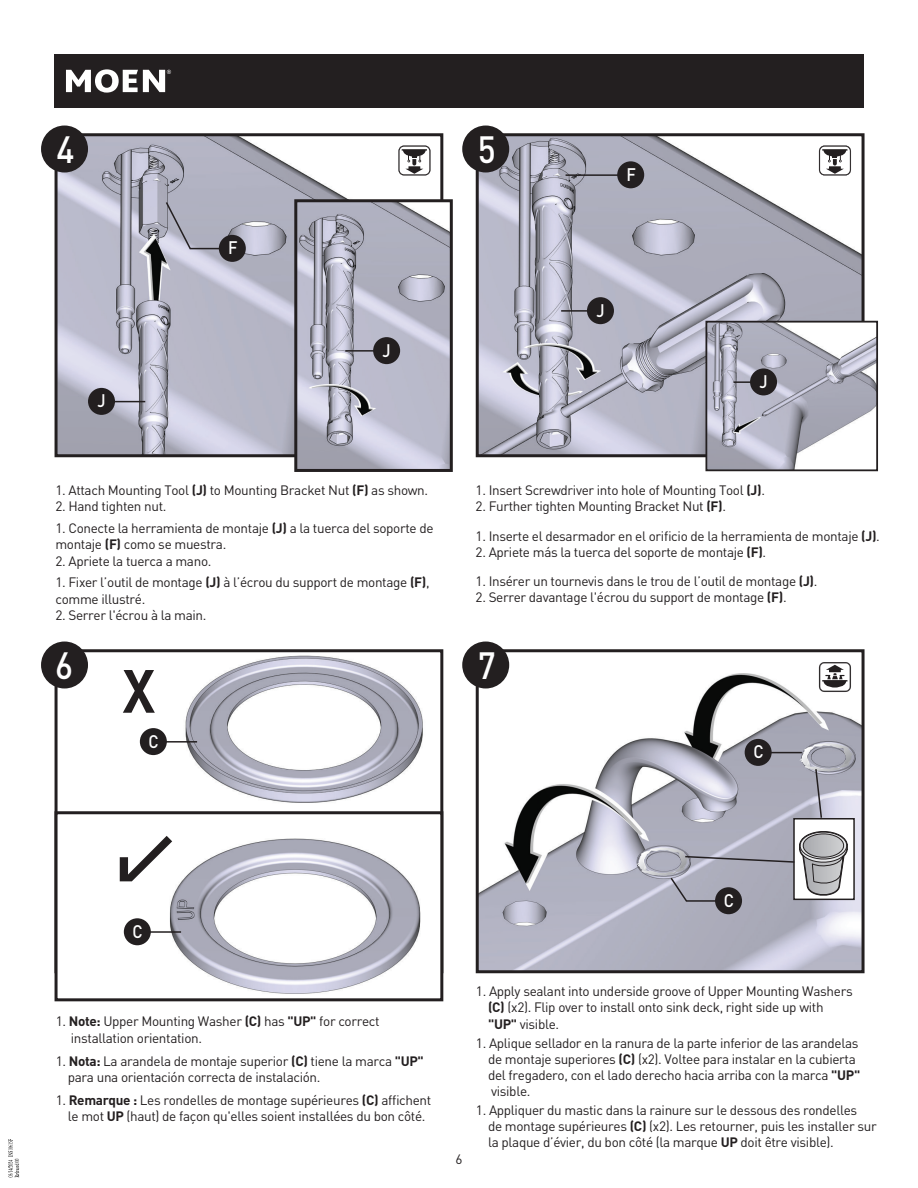
<style>
.page{position:relative;width:918px;height:1188px;background:#fff}
.page>*{position:absolute;margin:0;border:0;box-sizing:border-box;transform-origin:0 0}
.t1{font:700 60px "DIN Pro";color:#231f20;scale:.9 1}
.t2{font:500 37.5px "DIN Pro";color:#fff;scale:.9 1}
.t3{font:500 18px "DIN Pro";color:#fff;scale:.9 1}
.t4{font:13.5px/16.2px "DIN Pro";letter-spacing:-.025em;color:#231f20}
.s1{font-weight:700}
.s2{font-style:inherit}
</style>
<div class="page">
<div style="left:54px;top:54px;width:810px;height:54px;background:#231f20"></div>
<svg style="left:66px;top:69px;width:105px;height:24px"></svg>
<svg style="left:53px;top:132px;width:391px;height:326px;background:#b8b8c5"></svg>
<svg style="left:53px;top:648px;width:391px;height:162px"></svg>
<svg style="left:474px;top:132px;width:392px;height:326px;background:#b5b5c2"></svg>
<svg style="left:474px;top:648px;width:391px;height:326px"></svg>
<div style="left:41px;top:126px;width:47px;height:46px;background:#231f20;border-radius:50%"></div>
<div style="left:41px;top:642px;width:47px;height:46px;background:#231f20;border-radius:50%"></div>
<div style="left:462px;top:126px;width:47px;height:46px;background:#231f20;border-radius:50%"></div>
<div style="left:462px;top:642px;width:47px;height:46px;background:#231f20;border-radius:50%"></div>
<svg style="left:398px;top:145px;width:33px;height:31px"></svg>
<svg style="left:819px;top:145px;width:32px;height:31px"></svg>
<svg style="left:819px;top:662px;width:32px;height:30px"></svg>
<img style="left:708px;top:324px;width:167px;height:144px">
<div style="left:705px;top:321px;width:173px;height:150px;border:2px solid #231f20"></div>
<svg style="left:54px;top:810px;width:390px;height:192px"></svg>
<img style="left:298px;top:203px;width:151px;height:265px">
<div style="left:294px;top:199px;width:159px;height:273px;border:3px solid #231f20"></div>
<svg style="left:120px;top:836px;width:52px;height:45px"></svg>
<div style="left:794px;top:819px;width:60px;height:80px;background:#fff"></div>
<div style="left:793px;top:818px;width:62px;height:82px;border:2px solid #231f20"></div>
<svg style="left:800px;top:743px;width:54px;height:76px;background:#b3b3c0"></svg>
<div style="left:219px;top:235px;width:27px;height:27px;background:#231f20;border-radius:50%"></div>
<svg style="left:164px;top:200px;width:59px;height:50px;background:#ababba"></svg>
<div style="left:88px;top:388px;width:27px;height:27px;background:#231f20;border-radius:50%"></div>
<hr style="left:114px;top:401px;width:31px;height:1px;background:#231f20">
<div style="left:373px;top:337px;width:27px;height:27px;background:#231f20;border-radius:50%"></div>
<hr style="left:345px;top:350px;width:32px;height:2px;background:#231f20">
<div style="left:587px;top:297px;width:27px;height:27px;background:#231f20;border-radius:50%"></div>
<hr style="left:561px;top:310px;width:31px;height:2px;background:#231f20">
<div style="left:750px;top:368px;width:27px;height:27px;background:#231f20;border-radius:50%"></div>
<hr style="left:734px;top:381px;width:23px;height:2px;background:#231f20">
<div style="left:617px;top:161px;width:27px;height:27px;background:#231f20;border-radius:50%"></div>
<hr style="left:566px;top:174px;width:60px;height:2px;background:#231f20">
<div style="left:124px;top:918px;width:27px;height:27px;background:#231f20;border-radius:50%"></div>
<hr style="left:150px;top:931px;width:31px;height:2px;background:#231f20">
<div style="left:140px;top:728px;width:27px;height:27px;background:#231f20;border-radius:50%"></div>
<hr style="left:166px;top:741px;width:31px;height:2px;background:#231f20">
<div style="left:715px;top:887px;width:27px;height:27px;background:#231f20;border-radius:50%"></div>
<svg style="left:637px;top:829px;width:213px;height:73px;background:#ababb6"></svg>
<div style="left:745px;top:739px;width:27px;height:27px;background:#231f20;border-radius:50%"></div>
<hr style="left:771px;top:752px;width:31px;height:1px;background:#231f20">
<svg style="left:8px;top:1139px;width:11px;height:38px"></svg>
<h2 class="t2" style="left:57px;top:119px;width:21px">4</h2>
<h3 class="t3" style="left:97px;top:386px;width:11px">J</h3>
<h3 class="t3" style="left:228px;top:233px;width:12px">F</h3>
<h3 class="t3" style="left:383px;top:335px;width:11px">J</h3>
<p class="t4" style="left:55px;top:482px;width:374px">1. Attach Mounting Tool <span class="s1">(J)</span> to Mounting Bracket Nut <span class="s1">(F)</span> as shown.</p>
<p class="t4" style="left:55px;top:498px;width:113px">2. Hand tighten nut.</p>
<p class="t4" style="left:55px;top:520px;width:380px">1. Conecte la herramienta de montaje <span class="s1">(J)</span> a la tuerca del soporte de montaje <span class="s1">(F)</span> como se muestra.</p>
<p class="t4" style="left:55px;top:552px;width:158px">2. Apriete la tuerca a mano.</p>
<p class="t4" style="left:55px;top:574px;width:376px">1. Fixer l’outil de montage <span class="s1">(J)</span> à l’écrou du support de montage <span class="s1">(F)</span>, comme illustré.</p>
<p class="t4" style="left:55px;top:606px;width:153px">2. Serrer l'écrou à la main.</p>
<h2 class="t2" style="left:55px;top:635px;width:21px">6</h2>
<h1 class="t1" style="left:123px;top:641px;width:38px">X</h1>
<h3 class="t3" style="left:149px;top:726px;width:13px">C</h3>
<h2 class="t2" style="left:478px;top:119px;width:21px">5</h2>
<h3 class="t3" style="left:626px;top:160px;width:12px">F</h3>
<h3 class="t3" style="left:596px;top:296px;width:11px">J</h3>
<h3 class="t3" style="left:759px;top:367px;width:11px">J</h3>
<p class="t4" style="left:476px;top:482px;width:291px">1. Insert Screwdriver into hole of Mounting Tool <span class="s1">(J)</span>.</p>
<p class="t4" style="left:476px;top:498px;width:252px">2. Further tighten Mounting Bracket Nut <span class="s1">(F)</span>.</p>
<p class="t4" style="left:476px;top:527px;width:406px">1. Inserte el desarmador en el orificio de la herramienta de montaje <span class="s1">(J)</span>.</p>
<p class="t4" style="left:476px;top:543px;width:292px">2. Apriete más la tuerca del soporte de montaje <span class="s1">(F)</span>.</p>
<p class="t4" style="left:476px;top:573px;width:343px">1. Insérer un tournevis dans le trou de l’outil de montage <span class="s1">(J)</span>.</p>
<p class="t4" style="left:476px;top:589px;width:313px">2. Serrer davantage l'écrou du support de montage <span class="s1">(F)</span>.</p>
<h2 class="t2" style="left:478px;top:635px;width:21px">7</h2>
<h3 class="t3" style="left:753px;top:737px;width:13px">C</h3>
<h3 class="t3" style="left:133px;top:917px;width:13px">C</h3>
<p class="t4" style="left:71px;top:1013px;width:310px;text-indent:-15px">1. <span class="s1">Note:</span> Upper Mounting Washer <span class="s1">(C)</span> has <span class="s1">"UP"</span> for correct installation orientation.</p>
<p class="t4" style="left:68px;top:1052px;width:358px;text-indent:-12px">1. <span class="s1">Nota:</span> La arandela de montaje superior <span class="s1">(C)</span> tiene la marca <span class="s1">"UP" </span>para una orientación correcta de instalación.</p>
<p class="t4" style="left:56px;top:1091px;width:377px;text-align:center">1. <span class="s1">Remarque :</span> Les rondelles de montage supérieures <span class="s1">(C)</span> affichent le mot <span class="s1">UP</span> (haut) de <span class="s2">façon</span> qu'elles soient installées du bon côté.</p>
<h3 class="t3" style="left:724px;top:886px;width:13px">C</h3>
<p class="t4" style="left:456px;top:1150px;width:9px">6</p>
<p class="t4" style="left:488px;top:983px;width:366px;text-indent:-12px">1. Apply sealant into underside groove of Upper Mounting Washers <span class="s1">(C)</span> (x2). Flip over to install onto sink deck, right side up with <span class="s1">"UP"</span> visible.</p>
<p class="t4" style="left:488px;top:1034px;width:374px;text-indent:-12px">1. Aplique sellador en la ranura de la parte inferior de las arandelas de montaje superiores <span class="s1">(C)</span> (x2). Voltee para instalar en la cubierta del fregadero, con el lado derecho hacia arriba con la marca <span class="s1">"UP" </span>visible.</p>
<p class="t4" style="left:488px;top:1101px;width:390px;text-indent:-12px">1. Appliquer du mastic dans la rainure sur le dessous des rondelles<br>de montage supérieures <span class="s1">(C)</span> (x2). Les retourner, puis les installer sur la plaque d’évier, du bon côté (la marque <span class="s1">UP</span> doit être visible).</p>
</div>
